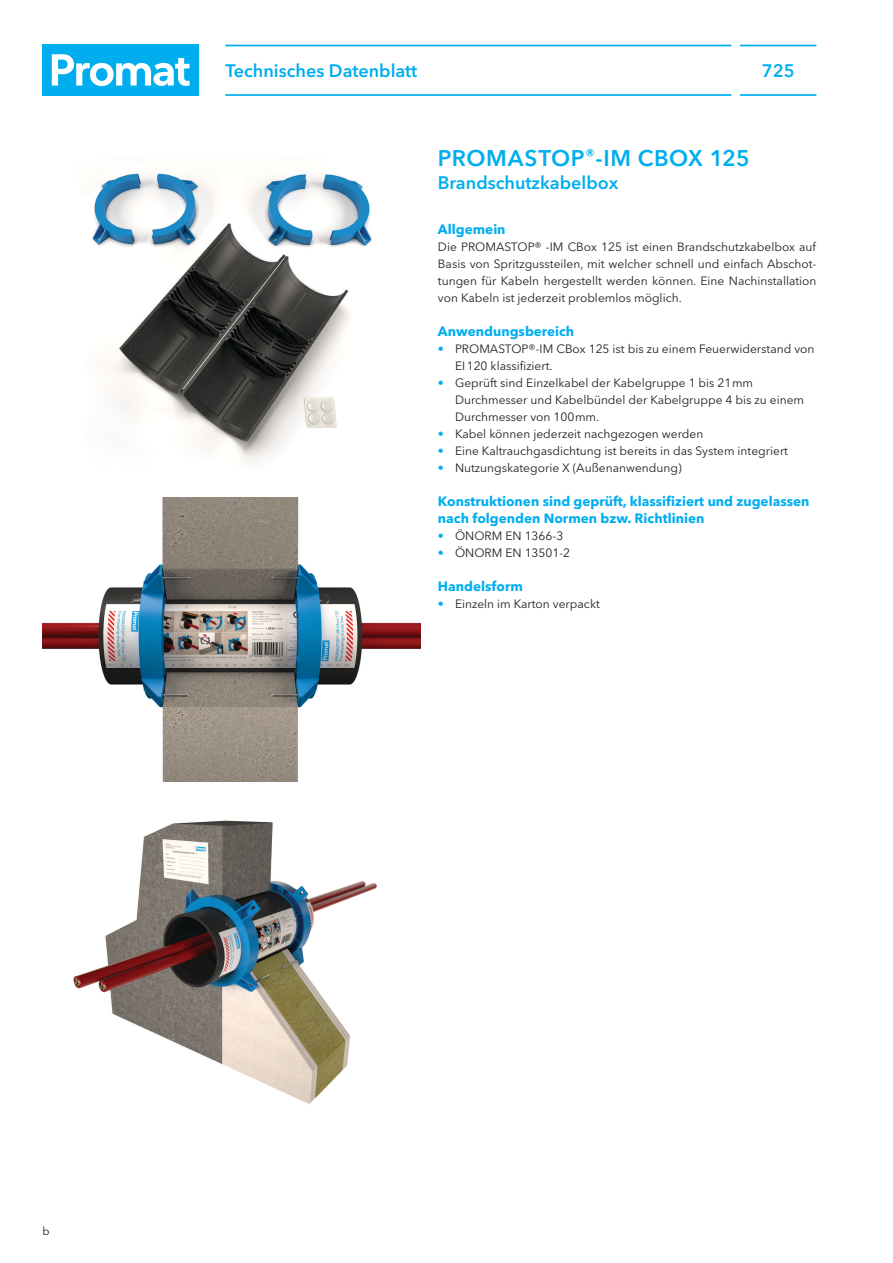
<style>
.page{position:relative;width:893px;height:1263px;background:#fff}
.page>*{position:absolute;margin:0;border:0;box-sizing:border-box;transform-origin:0 0}
.t1{font:600 22.5px "Avenir Next W1 G";letter-spacing:.025em;color:#00aeef}
.t2{font:600 18px "Avenir Next W1 G";color:#00aeef}
.t3{font:700 13.5px/17px "Avenir Next W1 G";color:#00aeef}
.t4{font:12px/17px "Avenir Next W1 G";color:#231f20}
.t5{font:11.25px "Avenir Next W1 G";color:#231f20}
.s1{color:#00aeef}
</style>
<div class="page">
<div style="left:43px;top:45px;width:156px;height:51px;background:#00aeef"></div>
<svg style="left:52px;top:54px;width:138px;height:32px"></svg>
<hr style="left:225px;top:45px;width:506px;height:1px;background:#00aeef">
<hr style="left:225px;top:94px;width:506px;height:2px;background:#00aeef">
<hr style="left:740px;top:45px;width:76px;height:1px;background:#00aeef">
<hr style="left:740px;top:94px;width:76px;height:2px;background:#00aeef">
<img style="left:92px;top:173px;width:280px;height:290px">
<img style="left:43px;top:497px;width:378px;height:284px">
<img style="left:73px;top:820px;width:304px;height:284px">
<h2 class="t2" style="left:225px;top:59px;width:193px">Technisches Datenblatt</h2>
<h2 class="t2" style="left:762px;top:60px;width:34px">725</h2>
<h1 class="t1" style="left:438px;top:144px;width:313px">PROMASTOP<sup>®</sup>-IM CBOX 125</h1>
<h2 class="t2" style="left:438px;top:172px;width:182px">Brandschutzkabelbox</h2>
<p class="t3" style="left:438px;top:221px;width:69px">Allgemein</p>
<p class="t4" style="left:438px;top:238px;width:380px;text-align:justify">Die PROMASTOP® -IM CBox 125 ist einen Brandschutzkabelbox auf Basis von Spritzgussteilen, mit welcher schnell und einfach Abschot&shy;tungen für Kabeln hergestellt werden können. Eine Nachinstallation von Kabeln ist jederzeit problemlos möglich.</p>
<p class="t3" style="left:438px;top:323px;width:138px">Anwendungsbereich</p>
<p class="t4" style="left:455px;top:340px;width:361px;text-indent:-17px"><span class="s1">•</span> PROMASTOP®-IM CBox 125 ist bis zu einem Feuerwiderstand von<br>EI120 klassifiziert.</p>
<p class="t4" style="left:455px;top:374px;width:351px;text-indent:-17px"><span class="s1">•</span> Geprüft sind Einzelkabel der Kabelgruppe 1 bis 21mm<br>Durchmesser und Kabelbündel der Kabelgruppe 4 bis zu einem<br>Durchmesser von 100mm.</p>
<p class="t4" style="left:438px;top:425px;width:267px"><span class="s1">•</span> Kabel können jederzeit nachgezogen werden</p>
<p class="t4" style="left:438px;top:442px;width:351px"><span class="s1">•</span> Eine Kaltrauchgasdichtung ist bereits in das System integriert</p>
<p class="t4" style="left:438px;top:459px;width:245px"><span class="s1">•</span> Nutzungskategorie X (Außenanwendung)</p>
<p class="t3" style="left:438px;top:493px;width:373px">Konstruktionen sind geprüft, klassifiziert und zugelassen nach folgenden Normen bzw. Richtlinien</p>
<p class="t4" style="left:438px;top:527px;width:127px"><span class="s1">•</span> ÖNORM EN 1366-3</p>
<p class="t4" style="left:438px;top:544px;width:134px"><span class="s1">•</span> ÖNORM EN 13501-2</p>
<p class="t3" style="left:438px;top:578px;width:86px">Handelsform</p>
<p class="t4" style="left:438px;top:595px;width:163px"><span class="s1">•</span> Einzeln im Karton verpackt</p>
<p class="t5" style="left:43px;top:1225px;width:9px">b</p>
</div>
